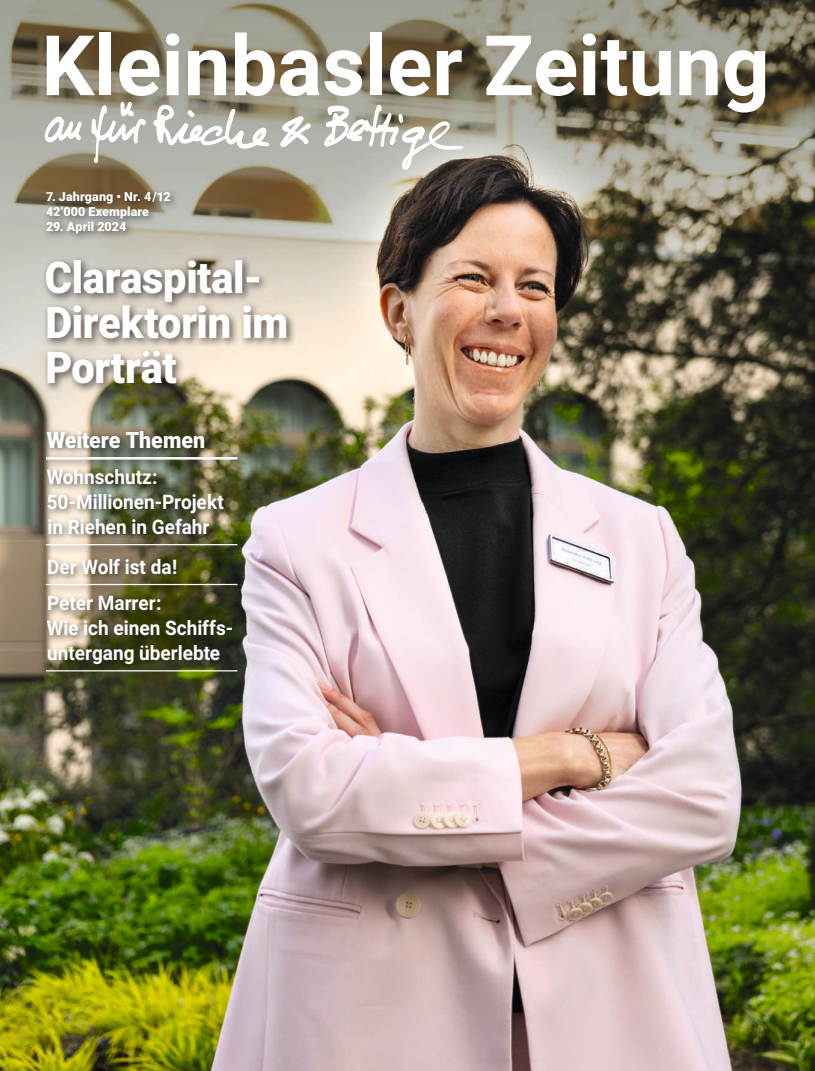
<style>
.page{position:relative;width:815px;height:1071px;background:#fff}
.page>*{position:absolute;margin:0;border:0;box-sizing:border-box;transform-origin:0 0}
.t1{font:900 43.75px/45px "Roboto";letter-spacing:-.005em;color:#fff;scale:.95 1}
.t2{font:900 22.5px "Roboto";letter-spacing:-.005em;color:#fff;scale:.95 1}
.t3{font:700 20px/25px "Roboto";color:#fff;scale:.95 1}
.t4{font:900 12.5px/15px "Roboto";letter-spacing:.01em;color:#fff}
</style>
<div class="page">
<img style="left:0;top:0;width:815px;height:1070px">
<div style="left:42px;top:188px;width:137px;height:55px;background:#231f20;opacity:.75"></div>
<div style="left:41px;top:255px;width:256px;height:139px;background:#231f20;opacity:.75"></div>
<svg style="left:47px;top:36px;width:48px;height:59px"></svg>
<div style="left:100px;top:32px;width:11px;height:63px;background:#fff"></div>
<svg style="left:119px;top:50px;width:40px;height:46px"></svg>
<svg style="left:166px;top:33px;width:13px;height:62px"></svg>
<svg style="left:188px;top:50px;width:38px;height:45px"></svg>
<svg style="left:235px;top:32px;width:127px;height:64px"></svg>
<div style="left:370px;top:32px;width:12px;height:63px;background:#fff"></div>
<svg style="left:390px;top:50px;width:40px;height:46px"></svg>
<svg style="left:437px;top:50px;width:25px;height:45px"></svg>
<svg style="left:486px;top:36px;width:90px;height:60px"></svg>
<svg style="left:583px;top:33px;width:44px;height:63px"></svg>
<svg style="left:633px;top:51px;width:38px;height:45px"></svg>
<svg style="left:679px;top:50px;width:39px;height:45px"></svg>
<svg style="left:725px;top:50px;width:40px;height:62px"></svg>
<svg style="left:45px;top:116px;width:37px;height:26px"></svg>
<svg style="left:91px;top:102px;width:55px;height:61px"></svg>
<svg style="left:323px;top:105px;width:140px;height:65px"></svg>
<svg style="left:153px;top:104px;width:116px;height:45px"></svg>
<svg style="left:280px;top:116px;width:31px;height:31px"></svg>
<div style="left:42px;top:426px;width:205px;height:254px;background:#231f20;opacity:.75"></div>
<hr style="left:46px;top:583px;width:191px;height:2px;background:#fff">
<hr style="left:46px;top:670px;width:191px;height:1px;background:#fff">
<hr style="left:46px;top:544px;width:191px;height:1px;background:#fff">
<hr style="left:46px;top:457px;width:191px;height:2px;background:#fff">
<p class="t4" style="left:46px;top:189px;width:126px">7. Jahrgang • Nr. 4/12<br>42’000 Exemplare</p>
<p class="t4" style="left:46px;top:219px;width:82px">29. April 2024</p>
<h1 class="t1" style="left:45px;top:253px;width:258px">Claraspital-<br>Direktorin im<br>Porträt</h1>
<p class="t2" style="left:47px;top:424px;width:168px">Weitere Themen</p>
<p class="t3" style="left:47px;top:463px;width:188px">Wohnschutz:<br>50-Millionen-Projekt in Riehen in Gefahr</p>
<p class="t3" style="left:47px;top:547px;width:138px;line-height:36.2px">Der Wolf ist da!<br>Peter Marrer:</p>
<p class="t3" style="left:47px;top:614px;width:198px">Wie ich einen Schiffs&shy;untergang überlebte</p>
</div>
